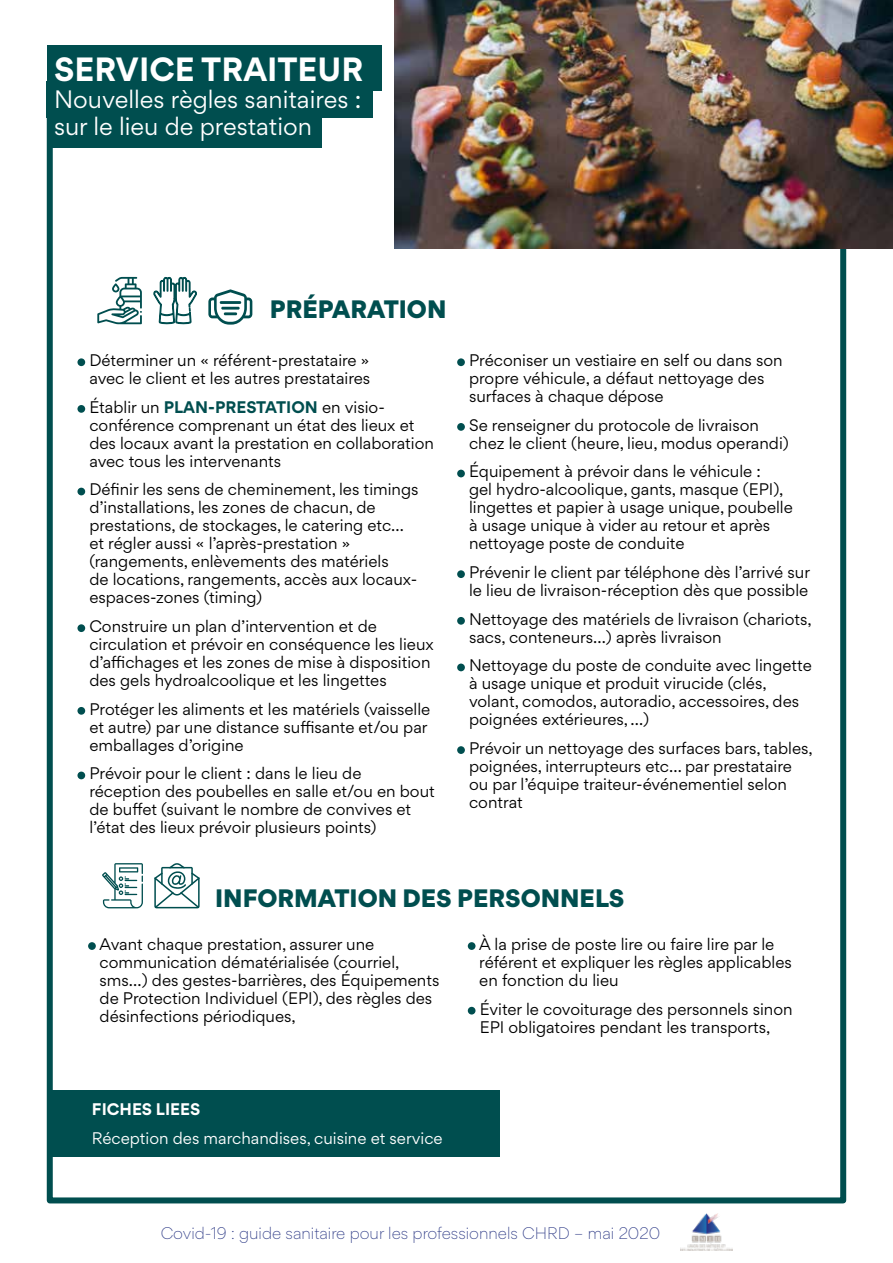
<style>
.page{position:relative;width:893px;height:1263px;background:#fff}
.page>*{position:absolute;margin:0;border:0;box-sizing:border-box;transform-origin:0 0}
.t1{font:700 30px "Gordita";color:#fff}
.t2{font:22.5px/27px "Gordita";color:#fff}
.t3{font:900 22.5px "Gordita";color:#004e4f}
.t4{font:15px/18px "Gordita";color:#000}
.t5{font:300 15px "Gordita";color:#283583}
.t6{font:15px "Gordita";color:#fff}
.t7{font:700 15px "Gordita";color:#fff}
.s1{font-weight:700;color:#004e4f}
</style>
<div class="page">
<img style="left:680px;top:1213px;width:52px;height:37px">
<div style="left:47px;top:105px;width:799px;height:1098px;border:6px solid #004e4f"></div>
<img style="left:395px;top:0;width:498px;height:248px">
<div style="left:47px;top:45px;width:334px;height:46px;background:#004e4f"></div>
<div style="left:47px;top:82px;width:326px;height:36px;background:#004e4f"></div>
<div style="left:47px;top:111px;width:275px;height:37px;background:#004e4f"></div>
<div style="left:77px;top:358px;width:8px;height:8px;background:#004e4f;border-radius:50%"></div>
<div style="left:77px;top:405px;width:8px;height:8px;background:#004e4f;border-radius:50%"></div>
<div style="left:77px;top:488px;width:8px;height:7px;background:#004e4f;border-radius:50%"></div>
<div style="left:77px;top:624px;width:8px;height:8px;background:#004e4f;border-radius:50%"></div>
<div style="left:77px;top:707px;width:8px;height:8px;background:#004e4f;border-radius:50%"></div>
<div style="left:77px;top:771px;width:8px;height:8px;background:#004e4f;border-radius:50%"></div>
<div style="left:457px;top:358px;width:8px;height:8px;background:#004e4f;border-radius:50%"></div>
<div style="left:457px;top:423px;width:8px;height:8px;background:#004e4f;border-radius:50%"></div>
<div style="left:457px;top:470px;width:8px;height:7px;background:#004e4f;border-radius:50%"></div>
<div style="left:457px;top:570px;width:8px;height:8px;background:#004e4f;border-radius:50%"></div>
<div style="left:457px;top:617px;width:8px;height:8px;background:#004e4f;border-radius:50%"></div>
<div style="left:457px;top:663px;width:8px;height:8px;background:#004e4f;border-radius:50%"></div>
<div style="left:457px;top:746px;width:8px;height:8px;background:#004e4f;border-radius:50%"></div>
<svg style="left:97px;top:277px;width:45px;height:47px"></svg>
<svg style="left:153px;top:276px;width:44px;height:49px"></svg>
<svg style="left:208px;top:289px;width:44px;height:36px"></svg>
<div style="left:88px;top:942px;width:8px;height:8px;background:#004e4f;border-radius:50%"></div>
<div style="left:468px;top:942px;width:7px;height:8px;background:#004e4f;border-radius:50%"></div>
<div style="left:468px;top:1007px;width:7px;height:7px;background:#004e4f;border-radius:50%"></div>
<svg style="left:102px;top:863px;width:41px;height:45px"></svg>
<svg style="left:154px;top:863px;width:46px;height:45px"></svg>
<div style="left:47px;top:1090px;width:453px;height:67px;background:#004e4f"></div>
<h1 class="t1" style="left:54px;top:45px;width:311px">SERVICE TRAITEUR</h1>
<h2 class="t2" style="left:54px;top:85px;width:309px">Nouvelles règles sanitaires : sur le lieu de prestation</h2>
<h2 class="t3" style="left:270px;top:290px;width:178px">PRÉPARATION</h2>
<p class="t4" style="left:89px;top:351px;width:282px">Déterminer un « référent-prestataire » avec le client et les autres prestataires</p>
<p class="t4" style="left:89px;top:398px;width:346px">Établir un <span class="s1">PLAN-PRESTATION</span> en visio&shy;conférence comprenant un état des lieux et des locaux avant la prestation en collaboration avec tous les intervenants</p>
<p class="t4" style="left:89px;top:480px;width:331px">Définir les sens de cheminement, les timings d’installations, les zones de chacun, de prestations, de stockages, le catering etc… et régler aussi « l’après-prestation » (rangements, enlèvements des matériels<br>de locations, rangements, accès aux locaux&shy;espaces-zones (timing)</p>
<p class="t4" style="left:89px;top:617px;width:346px">Construire un plan d’intervention et de circulation et prévoir en conséquence les lieux d’affichages et les zones de mise à disposition des gels hydroalcoolique et les lingettes</p>
<p class="t4" style="left:89px;top:700px;width:342px">Protéger les aliments et les matériels (vaisselle et autre) par une distance suffisante et/ou par emballages d’origine</p>
<p class="t4" style="left:89px;top:764px;width:347px">Prévoir pour le client : dans le lieu de réception des poubelles en salle et/ou en bout de buffet (suivant le nombre de convives et l’état des lieux prévoir plusieurs points)</p>
<p class="t4" style="left:469px;top:351px;width:315px">Préconiser un vestiaire en self ou dans son propre véhicule, a défaut nettoyage des surfaces à chaque dépose</p>
<p class="t4" style="left:469px;top:416px;width:321px">Se renseigner du protocole de livraison chez le client (heure, lieu, modus operandi)</p>
<p class="t4" style="left:469px;top:462px;width:325px">Équipement à prévoir dans le véhicule :<br>gel hydro-alcoolique, gants, masque (EPI), lingettes et papier à usage unique, poubelle à usage unique à vider au retour et après nettoyage poste de conduite</p>
<p class="t4" style="left:469px;top:563px;width:342px">Prévenir le client par téléphone dès l’arrivé sur le lieu de livraison-réception dès que possible</p>
<p class="t4" style="left:469px;top:610px;width:344px">Nettoyage des matériels de livraison (chariots, sacs, conteneurs…) après livraison</p>
<p class="t4" style="left:469px;top:656px;width:344px">Nettoyage du poste de conduite avec lingette à usage unique et produit virucide (clés, volant, comodos, autoradio, accessoires, des poignées extérieures, …)</p>
<p class="t4" style="left:469px;top:739px;width:345px">Prévoir un nettoyage des surfaces bars, tables, poignées, interrupteurs etc… par prestataire ou par l’équipe traiteur-événementiel selon contrat</p>
<h2 class="t3" style="left:215px;top:879px;width:411px">INFORMATION DES PERSONNELS</h2>
<p class="t4" style="left:100px;top:935px;width:341px">Avant chaque prestation, assurer une communication dématérialisée (courriel, sms…) des gestes-barrières, des Équipements de Protection Individuel (EPI), des règles des désinfections périodiques,</p>
<p class="t4" style="left:479px;top:935px;width:314px">À la prise de poste lire ou faire lire par le référent et expliquer les règles applicables en fonction du lieu</p>
<p class="t4" style="left:480px;top:999px;width:314px">Éviter le covoiturage des personnels sinon<br>EPI obligatoires pendant les transports,</p>
<p class="t7" style="left:92px;top:1097px;width:110px">FICHES LIEES</p>
<p class="t6" style="left:92px;top:1127px;width:352px">Réception des marchandises, cuisine et service</p>
<p class="t5" style="left:161px;top:1222px;width:501px">Covid-19 : guide sanitaire pour les professionnels CHRD – mai 2020</p>
</div>
